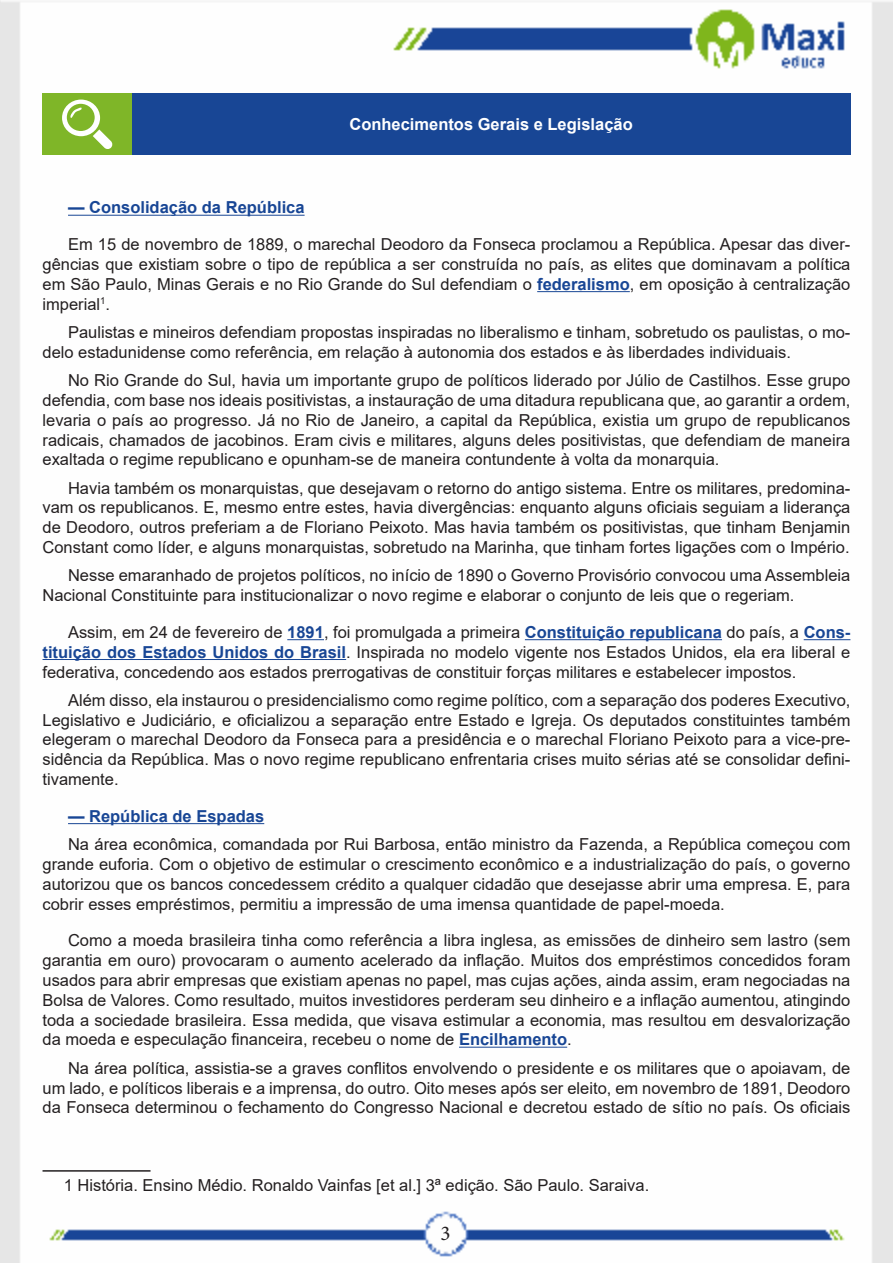
<style>
.page{position:relative;width:893px;height:1263px;background:#fff}
.page>*{position:absolute;margin:0;border:0;box-sizing:border-box;transform-origin:0 0}
.t1{font:21px "Minion Pro";color:#231f20}
.Texto{font:16.5px/19.8px "Arial";color:#231f20;text-align:justify}
.t2{font:700 16.5px "Arial";color:#184695}
.Titulo_de_Caixa{font:700 16.5px "Arial";color:#fff}
.s1{font-weight:700;color:#184695}
</style>
<div class="page">
<img style="left:0;top:0;width:893px;height:1263px">
<hr style="left:68px;top:215px;width:237px;height:1px;background:#184695">
<hr style="left:537px;top:291px;width:93px;height:1px;background:#184695">
<hr style="left:287px;top:639px;width:37px;height:1px;background:#184695">
<hr style="left:525px;top:639px;width:197px;height:1px;background:#184695">
<hr style="left:804px;top:639px;width:46px;height:1px;background:#184695">
<hr style="left:43px;top:659px;width:303px;height:1px;background:#184695">
<hr style="left:68px;top:823px;width:196px;height:1px;background:#184695">
<hr style="left:459px;top:1047px;width:108px;height:1px;background:#184695">
<div style="left:43px;top:94px;width:89px;height:61px;background:#7fb628"></div>
<div style="left:132px;top:94px;width:718px;height:61px;background:#184695"></div>
<svg style="left:62px;top:100px;width:51px;height:49px"></svg>
<hr style="left:43px;top:1170px;width:108px;height:2px;background:#231f20">
<p class="Titulo_de_Caixa" style="left:349px;top:113px;width:285px">Conhecimentos Gerais e Legislação</p>
<p class="t2" style="left:68px;top:196px;width:238px">— Consolidação da República</p>
<p class="Texto" style="left:43px;top:234px;width:809px;text-indent:26px">Em 15 de novembro de 1889, o marechal Deodoro da Fonseca proclamou a República. Apesar das diver&shy;gências que existiam sobre o tipo de república a ser construída no país, as elites que dominavam a política em São Paulo, Minas Gerais e no Rio Grande do Sul defendiam o <span class="s1">federalismo</span>, em oposição à centralização imperial<sup>1</sup>.</p>
<p class="Texto" style="left:43px;top:322px;width:809px;text-indent:26px">Paulistas e mineiros defendiam propostas inspiradas no liberalismo e tinham, sobretudo os paulistas, o mo&shy;delo estadunidense como referência, em relação à autonomia dos estados e às liberdades individuais.</p>
<p class="Texto" style="left:43px;top:370px;width:809px;text-indent:26px">No Rio Grande do Sul, havia um importante grupo de políticos liderado por Júlio de Castilhos. Esse grupo defendia, com base nos ideais positivistas, a instauração de uma ditadura republicana que, ao garantir a ordem, levaria o país ao progresso. Já no Rio de Janeiro, a capital da República, existia um grupo de republicanos radicais, chamados de jacobinos. Eram civis e militares, alguns deles positivistas, que defendiam de maneira exaltada o regime republicano e opunham-se de maneira contundente à volta da monarquia.</p>
<p class="Texto" style="left:43px;top:478px;width:809px;text-indent:26px">Havia também os monarquistas, que desejavam o retorno do antigo sistema. Entre os militares, predomina&shy;vam os republicanos. E, mesmo entre estes, havia divergências: enquanto alguns oficiais seguiam a liderança de Deodoro, outros preferiam a de Floriano Peixoto. Mas havia também os positivistas, que tinham Benjamin Constant como líder, e alguns monarquistas, sobretudo na Marinha, que tinham fortes ligações com o Império.</p>
<p class="Texto" style="left:43px;top:565px;width:809px;text-indent:26px">Nesse emaranhado de projetos políticos, no início de 1890 o Governo Provisório convocou uma Assembleia<br>Nacional Constituinte para institucionalizar o novo regime e elaborar o conjunto de leis que o regeriam.</p>
<p class="Texto" style="left:43px;top:622px;width:809px;text-indent:26px">Assim, em 24 de fevereiro de <span class="s1">1891</span>, foi promulgada a primeira <span class="s1">Constituição republicana</span> do país, a <span class="s1">Cons&shy;tituição dos Estados Unidos do Brasil</span>. Inspirada no modelo vigente nos Estados Unidos, ela era liberal e federativa, concedendo aos estados prerrogativas de constituir forças militares e estabelecer impostos.</p>
<p class="Texto" style="left:43px;top:690px;width:809px;text-indent:26px">Além disso, ela instaurou o presidencialismo como regime político, com a separação dos poderes Executivo, Legislativo e Judiciário, e oficializou a separação entre Estado e Igreja. Os deputados constituintes também elegeram o marechal Deodoro da Fonseca para a presidência e o marechal Floriano Peixoto para a vice-pre&shy;sidência da República. Mas o novo regime republicano enfrentaria crises muito sérias até se consolidar defini&shy;tivamente.</p>
<p class="t2" style="left:68px;top:804px;width:198px">— República de Espadas</p>
<p class="Texto" style="left:43px;top:834px;width:809px;text-indent:26px">Na área econômica, comandada por Rui Barbosa, então ministro da Fazenda, a República começou com grande euforia. Com o objetivo de estimular o crescimento econômico e a industrialização do país, o governo autorizou que os bancos concedessem crédito a qualquer cidadão que desejasse abrir uma empresa. E, para cobrir esses empréstimos, permitiu a impressão de uma imensa quantidade de papel-moeda.</p>
<p class="Texto" style="left:43px;top:931px;width:809px;text-indent:26px">Como a moeda brasileira tinha como referência a libra inglesa, as emissões de dinheiro sem lastro (sem garantia em ouro) provocaram o aumento acelerado da inflação. Muitos dos empréstimos concedidos foram usados para abrir empresas que existiam apenas no papel, mas cujas ações, ainda assim, eram negociadas na Bolsa de Valores. Como resultado, muitos investidores perderam seu dinheiro e a inflação aumentou, atingindo toda a sociedade brasileira. Essa medida, que visava estimular a economia, mas resultou em desvalorização da moeda e especulação financeira, recebeu o nome de <span class="s1">Encilhamento</span>.</p>
<p class="Texto" style="left:43px;top:1058px;width:809px;text-indent:26px">Na área política, assistia-se a graves conflitos envolvendo o presidente e os militares que o apoiavam, de um lado, e políticos liberais e a imprensa, do outro. Oito meses após ser eleito, em novembro de 1891, Deodoro da Fonseca determinou o fechamento do Congresso Nacional e decretou estado de sítio no país. Os oficiais</p>
<p class="Texto" style="left:64px;top:1175px;width:587px">1 História. Ensino Médio. Ronaldo Vainfas [et al.] 3ª edição. São Paulo. Saraiva.</p>
<p class="t1" style="left:440px;top:1219px;width:12px">3</p>
</div>
